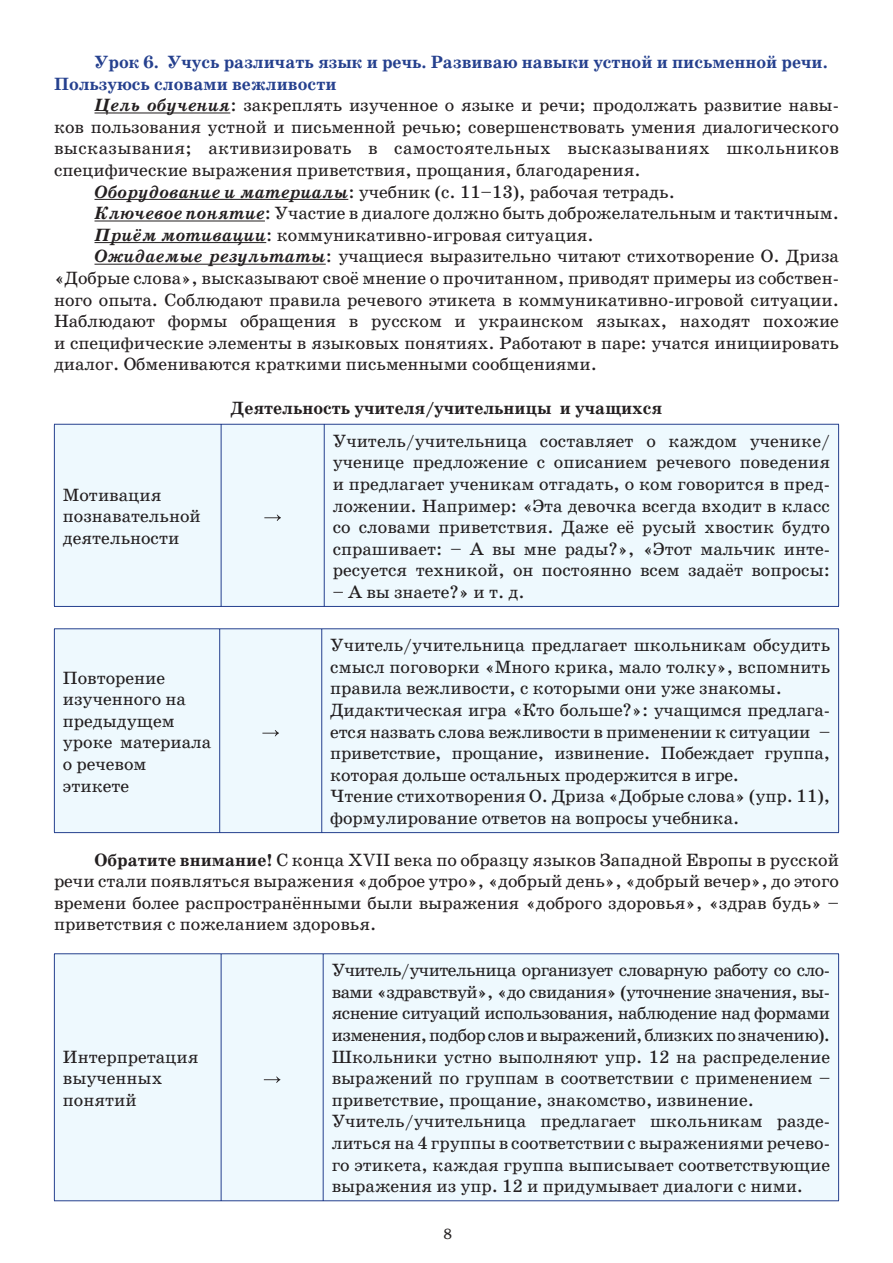
<style>
.page{position:relative;width:893px;height:1263px;background:#fff}
.page>*{position:absolute;margin:0;border:0;box-sizing:border-box;transform-origin:0 0}
.t1{font:18px/21.6px "School Book C";color:#231f20}
.t2{font:700 18px/21.6px "School Book C";color:#25408e}
.t3{font:18px "School Book C";letter-spacing:.02em;color:#231f20}
.t4{font:700 18px "School Book C";color:#231f20}
.t5{font:15px "School Book C";color:#231f20}
.s1{font-weight:700;font-style:italic}
.s2{font-weight:700}
</style>
<div class="page">
<hr style="left:94px;top:113px;width:136px;height:1px;background:#231f20">
<hr style="left:94px;top:199px;width:254px;height:1px;background:#231f20">
<hr style="left:94px;top:221px;width:171px;height:1px;background:#231f20">
<hr style="left:94px;top:242px;width:172px;height:1px;background:#231f20">
<hr style="left:94px;top:264px;width:232px;height:1px;background:#231f20">
<div style="left:55px;top:425px;width:783px;height:181px;background:#eef9fe"></div>
<hr style="left:54px;top:424px;width:167px;height:1px;background:#25408e">
<hr style="left:54px;top:425px;width:1px;height:181px;background:#25408e">
<hr style="left:54px;top:606px;width:167px;height:1px;background:#25408e">
<hr style="left:221px;top:424px;width:103px;height:1px;background:#25408e">
<hr style="left:221px;top:425px;width:1px;height:181px;background:#25408e">
<hr style="left:221px;top:606px;width:103px;height:1px;background:#25408e">
<hr style="left:324px;top:424px;width:515px;height:1px;background:#25408e">
<hr style="left:324px;top:425px;width:1px;height:181px;background:#25408e">
<hr style="left:838px;top:425px;width:1px;height:181px;background:#25408e">
<hr style="left:324px;top:606px;width:515px;height:1px;background:#25408e">
<svg style="left:264px;top:515px;width:17px;height:6px"></svg>
<div style="left:55px;top:629px;width:783px;height:203px;background:#eef9fe"></div>
<hr style="left:54px;top:628px;width:166px;height:1px;background:#25408e">
<hr style="left:54px;top:629px;width:1px;height:203px;background:#25408e">
<hr style="left:54px;top:832px;width:166px;height:1px;background:#25408e">
<hr style="left:220px;top:628px;width:102px;height:1px;background:#25408e">
<hr style="left:219px;top:629px;width:1px;height:203px;background:#25408e">
<hr style="left:220px;top:832px;width:102px;height:1px;background:#25408e">
<hr style="left:322px;top:628px;width:517px;height:1px;background:#25408e">
<hr style="left:321px;top:629px;width:1px;height:203px;background:#25408e">
<hr style="left:838px;top:629px;width:1px;height:203px;background:#25408e">
<hr style="left:322px;top:832px;width:517px;height:1px;background:#25408e">
<svg style="left:262px;top:730px;width:17px;height:6px"></svg>
<div style="left:55px;top:954px;width:783px;height:246px;background:#eef9fe"></div>
<hr style="left:54px;top:953px;width:167px;height:1px;background:#25408e">
<hr style="left:54px;top:954px;width:1px;height:246px;background:#25408e">
<hr style="left:54px;top:1200px;width:167px;height:1px;background:#25408e">
<hr style="left:221px;top:953px;width:102px;height:1px;background:#25408e">
<hr style="left:221px;top:954px;width:1px;height:246px;background:#25408e">
<hr style="left:221px;top:1200px;width:102px;height:1px;background:#25408e">
<hr style="left:323px;top:953px;width:516px;height:1px;background:#25408e">
<hr style="left:323px;top:954px;width:1px;height:246px;background:#25408e">
<hr style="left:838px;top:954px;width:1px;height:246px;background:#25408e">
<hr style="left:323px;top:1200px;width:516px;height:1px;background:#25408e">
<svg style="left:264px;top:1076px;width:16px;height:7px"></svg>
<p class="t2" style="left:54px;top:53px;width:775px;text-indent:40px">Урок 6. Учусь различать язык и речь. Развиваю навыки устной и письменной речи.<br>Пользуюсь словами вежливости</p>
<p class="t1" style="left:94px;top:96px;width:746px"><span class="s1">Цель обучения</span>: закреплять изученное о языке и речи; продолжать развитие навы-</p>
<p class="t1" style="left:54px;top:118px;width:786px">ков пользования устной и письменной речью; совершенствовать умения диалогического</p>
<p class="t3" style="left:54px;top:141px;width:786px">высказывания; активизировать в самостоятельных высказываниях школьников</p>
<p class="t1" style="left:54px;top:161px;width:588px">специфические выражения приветствия, прощания, благодарения.</p>
<p class="t1" style="left:95px;top:182px;width:582px"><span class="s1">Оборудование и материалы</span>: учебник (с. 11–13), рабочая тетрадь.</p>
<p class="t1" style="left:94px;top:204px;width:746px"><span class="s1">Ключевое понятие</span>: Участие в диалоге должно быть доброжелательным и тактичным.</p>
<p class="t1" style="left:94px;top:226px;width:501px"><span class="s1">Приём мотивации</span>: коммуникативно-игровая ситуация.</p>
<p class="t1" style="left:94px;top:247px;width:746px"><span class="s1">Ожидаемые результаты</span>: учащиеся выразительно читают стихотворение О. Дриза</p>
<p class="t1" style="left:54px;top:269px;width:786px">«Добрые слова», высказывают своё мнение о прочитанном, приводят примеры из собствен-</p>
<p class="t1" style="left:54px;top:290px;width:786px">ного опыта. Соблюдают правила речевого этикета в коммуникативно-игровой ситуации.</p>
<p class="t1" style="left:54px;top:312px;width:786px">Наблюдают формы обращения в русском и украинском языках, находят похожие</p>
<p class="t1" style="left:54px;top:334px;width:786px">и специфические элементы в языковых понятиях. Работают в паре: учатся инициировать</p>
<p class="t1" style="left:54px;top:355px;width:544px">диалог. Обмениваются краткими письменными сообщениями.</p>
<p class="t4" style="left:231px;top:400px;width:433px">Деятельность учителя/учительницы и учащихся</p>
<p class="t1" style="left:63px;top:485px;width:139px">Мотивация познавательной деятельности</p>
<p class="t1" style="left:333px;top:431px;width:499px;text-align:justify">Учитель/учительница составляет о каждом ученике/ ученице предложение с описанием речевого поведения и предлагает ученикам отгадать, о ком говорится в пред&shy;ложении. Например: «Эта девочка всегда входит в класс со словами приветствия. Даже её русый хвостик будто спрашивает: – А вы мне рады?», «Этот мальчик инте&shy;ресуется техникой, он постоянно всем задаёт вопросы:</p>
<p class="t1" style="left:333px;top:583px;width:193px">– А вы знаете?» и т. д.</p>
<p class="t1" style="left:330px;top:636px;width:501px">Учитель/учительница предлагает школьникам обсудить смысл поговорки «Много крика, мало толку», вспомнить правила вежливости, с которыми они уже знакомы.<br>Дидактическая игра «Кто больше?»: учащимся предлага&shy;ется назвать слова вежливости в применении к ситуации – приветствие, прощание, извинение. Побеждает группа, которая дольше остальных продержится в игре.<br>Чтение стихотворения О. Дриза «Добрые слова» (упр. 11), формулирование ответов на вопросы учебника.</p>
<p class="t1" style="left:54px;top:850px;width:786px;text-align:justify;text-indent:40px"><span class="s2">Обратите внимание!</span> С конца ХVII века по образцу языков Западной Европы в русской речи стали появляться выражения «доброе утро», «добрый день», «добрый вечер», до этого времени более распространёнными были выражения «доброго здоровья», «здрав будь» – приветствия с пожеланием здоровья.</p>
<p class="t1" style="left:63px;top:668px;width:150px">Повторение изученного на предыдущем уроке материала о речевом этикете</p>
<p class="t1" style="left:63px;top:1047px;width:137px">Интерпретация выученных понятий</p>
<p class="t1" style="left:332px;top:961px;width:500px">Учитель/учительница организует словарную работу со сло&shy;вами «здравствуй», «до свидания» (уточнение значения, вы&shy;яснение ситуаций использования, наблюдение над формами изменения, подбор слов и выражений, близких по значению).<br>Школьники устно выполняют упр. 12 на распределение выражений по группам в соответствии с применением – приветствие, прощание, знакомство, извинение.<br>Учитель/учительница предлагает школьникам разде&shy;литься на 4 группы в соответствии с выражениями речево&shy;го этикета, каждая группа выписывает соответствующие выражения из упр. 12 и придумывает диалоги с ними.</p>
<p class="t5" style="left:444px;top:1228px;width:10px">8</p>
</div>
